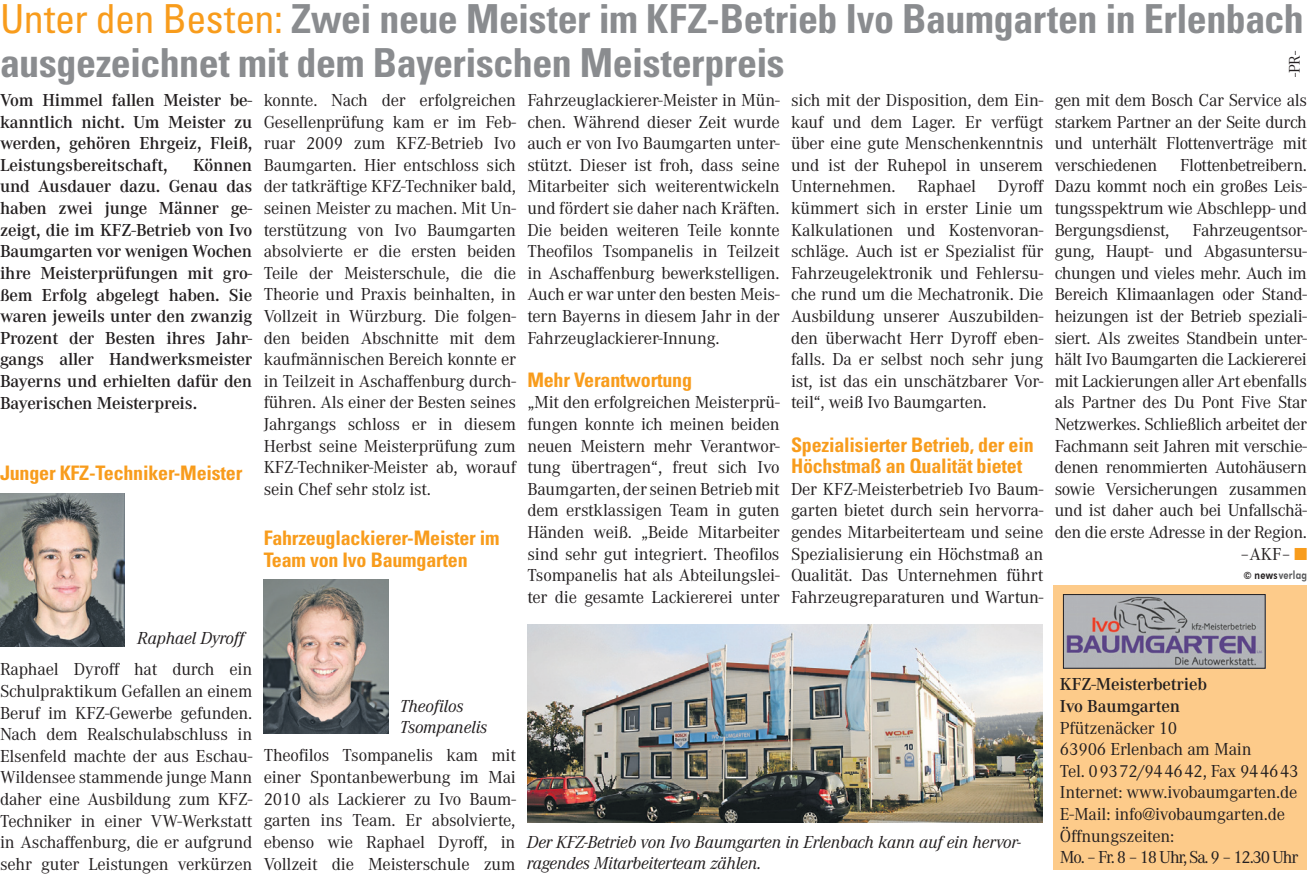
<style>
.page{position:relative;width:1307px;height:879px;background:#fff}
.page>*{position:absolute;margin:0;border:0;box-sizing:border-box;transform-origin:0 0}
.t1{font:700 condensed 40px/44px "Univers";letter-spacing:-.015em;color:#8a8c8f}
.t2{font:700 condensed 20px/21.6px "Univers";letter-spacing:-.01em;color:#f89c1c}
.t3{font:18px/21.6px "Corporate A";letter-spacing:-.02em;color:#231f20;text-align:justify}
.t4{font:600 18px/21.6px "Corporate A";letter-spacing:-.01em;color:#231f20;text-align:justify}
.t5{font:italic 18px/21.6px "Corporate A";letter-spacing:-.01em;color:#231f20}
.t6{font:16px "Corporate A";color:#231f20}
.t7{font:800 11.2px "Futura BT";letter-spacing:.025em;color:#57585a;scale:.8 1}
.s1{font-weight:400;color:#f89c1c}
.s2{color:#f89c1c}
.s3{font-size:10px;color:#231f20}
.s4{color:#231f20}
</style>
<div class="page">
<div style="left:1054px;top:585px;width:253px;height:285px;background:#fdcb8a"></div>
<img style="left:528px;top:624px;width:514px;height:199px">
<img style="left:0;top:494px;width:125px;height:153px">
<img style="left:264px;top:580px;width:124px;height:154px">
<img style="left:1065px;top:596px;width:198px;height:70px">
<div style="left:1063px;top:594px;width:202px;height:74px;border:1px solid #231f20"></div>
<h1 class="t1" style="left:0;top:-4px;width:1305px"><span class="s1">Unter den Besten:</span> Zwei neue Meister im KFZ-Betrieb Ivo Baumgarten in Erlenbach ausgezeichnet mit dem Bayerischen Meisterpreis</h1>
<p class="t3" style="left:264px;top:88px;width:254px">konnte. Nach der erfolgreichen Gesellenprüfung kam er im Feb&shy;ruar 2009 zum KFZ-Betrieb Ivo Baumgarten. Hier entschloss sich der tatkräftige KFZ-Techniker bald, seinen Meister zu machen. Mit Un&shy;terstützung von Ivo Baumgarten absolvierte er die ersten beiden Teile der Meisterschule, die die Theorie und Praxis beinhalten, in Vollzeit in Würzburg. Die folgen&shy;den beiden Abschnitte mit dem kaufmännischen Bereich konnte er in Teilzeit in Aschaffenburg durch&shy;führen. Als einer der Besten seines Jahrgangs schloss er in diesem Herbst seine Meisterprüfung zum KFZ-Techniker-Meister ab, worauf sein Chef sehr stolz ist.</p>
<p class="t2" style="left:264px;top:527px;width:238px">Fahrzeuglackierer-Meister im<br>Team von Ivo Baumgarten</p>
<p class="t6" style="left:1284px;top:77px;width:27px;rotate:-90deg">-PR-</p>
<p class="t3" style="left:1054px;top:88px;width:254px">gen mit dem Bosch Car Service als starkem Partner an der Seite durch und unterhält Flottenverträge mit verschiedenen</p>
<p class="t4" style="left:0;top:89px;width:254px">Vom Himmel fallen Meister be&shy;kanntlich nicht. Um Meister zu werden, gehören Ehrgeiz, Fleiß, Leistungsbereitschaft,</p>
<p class="t3" style="left:791px;top:88px;width:255px">sich mit der Disposition, dem Ein&shy;kauf und dem Lager. Er verfügt über eine gute Menschenkenntnis und ist der Ruhepol in unserem Unternehmen. Raphael Dyroff kümmert sich in erster Linie um Kalkulationen und Kostenvoran&shy;schläge. Auch ist er Spezialist für Fahrzeugelektronik und Fehlersu&shy;che rund um die Mechatronik. Die Ausbildung unserer Auszubilden&shy;den überwacht Herr Dyroff eben&shy;falls. Da er selbst noch sehr jung ist, ist das ein unschätzbarer Vor&shy;teil“, weiß Ivo Baumgarten.</p>
<p class="t2" style="left:791px;top:433px;width:244px">Spezialisierter Betrieb, der ein<br>Höchstmaß an Qualität bietet</p>
<p class="t3" style="left:791px;top:477px;width:254px">Der KFZ-Meisterbetrieb Ivo Baum&shy;garten bietet durch sein hervorra&shy;gendes Mitarbeiterteam und seine Spezialisierung ein Höchstmaß an Qualität. Das Unternehmen führt Fahrzeugreparaturen und Wartun-</p>
<p class="t3" style="left:527px;top:88px;width:254px">Fahrzeuglackierer-Meister in Mün&shy;chen. Während dieser Zeit wurde auch er von Ivo Baumgarten unter&shy;stützt. Dieser ist froh, dass seine Mitarbeiter sich weiterentwickeln und fördert sie daher nach Kräften.<br>Die beiden weiteren Teile konnte Theofilos Tsompanelis in Teilzeit in Aschaffenburg bewerkstelligen.<br>Auch er war unter den besten Meis&shy;tern Bayerns in diesem Jahr in der Fahrzeuglackierer-Innung.</p>
<p class="t2" style="left:527px;top:368px;width:166px">Mehr Verantwortung</p>
<p class="t3" style="left:527px;top:391px;width:254px">„Mit den erfolgreichen Meisterprü&shy;fungen konnte ich meinen beiden neuen Meistern mehr Verantwor&shy;tung übertragen“, freut sich Ivo Baumgarten, der seinen Betrieb mit dem erstklassigen Team in guten Händen weiß. „Beide Mitarbeiter sind sehr gut integriert. Theofilos Tsompanelis hat als Abteilungslei&shy;ter die gesamte Lackiererei unter</p>
<p class="t4" style="left:0;top:153px;width:254px;text-indent:193px">Können und Ausdauer dazu. Genau das haben zwei junge Männer ge&shy;zeigt, die im KFZ-Betrieb von Ivo Baumgarten vor wenigen Wochen ihre Meisterprüfungen mit gro&shy;ßem Erfolg abgelegt haben. Sie waren jeweils unter den zwanzig Prozent der Besten ihres Jahr&shy;gangs aller Handwerksmeister Bayerns und erhielten dafür den Bayerischen Meisterpreis.</p>
<p class="t3" style="left:1054px;top:153px;width:254px;text-indent:126px">Flottenbetreibern.<br>Dazu kommt noch ein großes Leis&shy;tungsspektrum wie Abschlepp- und Bergungsdienst,</p>
<p class="t3" style="left:1054px;top:218px;width:254px;text-align:right">Fahrzeugentsor-<br>gung, Haupt- und Abgasuntersu&shy;chungen und vieles mehr. Auch im<br>Bereich Klimaanlagen oder Stand&shy;heizungen ist der Betrieb speziali&shy;siert. Als zweites Standbein unter&shy;hält Ivo Baumgarten die Lackiererei mit Lackierungen aller Art ebenfalls als Partner des Du Pont Five Star<br>Netzwerkes. Schließlich arbeitet der<br>Fachmann seit Jahren mit verschie&shy;denen renommierten Autohäusern sowie Versicherungen zusammen und ist daher auch bei Unfallschä&shy;den die erste Adresse in der Region. –AKF– <span class="s2">■</span></p>
<p class="t2" style="left:0;top:462px;width:244px">Junger KFZ-Techniker-Meister</p>
<p class="t7" style="left:1243px;top:568px;width:81px"><span class="s3">©</span> <span class="s4">news</span> verlag</p>
<p class="t5" style="left:137px;top:627px;width:113px">Raphael Dyroff</p>
<p class="t3" style="left:0;top:658px;width:254px">Raphael Dyroff hat durch ein Schulpraktikum Gefallen an einem Beruf im KFZ-Gewerbe gefunden.<br>Nach dem Realschulabschluss in Elsenfeld machte der aus Eschau-Wildensee stammende junge Mann daher eine Ausbildung zum KFZ-Techniker in einer VW-Werkstatt in Aschaffenburg, die er aufgrund sehr guter Leistungen verkürzen</p>
<p class="t5" style="left:400px;top:694px;width:89px">Theofilos<br>Tsompanelis</p>
<p class="t3" style="left:264px;top:744px;width:254px">Theofilos Tsompanelis kam mit einer Spontanbewerbung im Mai 2010 als Lackierer zu Ivo Baum&shy;garten ins Team. Er absolvierte, ebenso wie Raphael Dyroff, in Vollzeit die Meisterschule zum</p>
<p class="t5" style="left:527px;top:830px;width:496px">Der KFZ-Betrieb von Ivo Baumgarten in Erlenbach kann auf ein hervor&shy;ragendes Mitarbeiterteam zählen.</p>
<p class="t4" style="left:1060px;top:673px;width:149px">KFZ-Meisterbetrieb<br>Ivo Baumgarten</p>
<p class="t3" style="left:1060px;top:716px;width:240px;text-align:left">Pfützenäcker 10<br>63906 Erlenbach am Main<br>Tel. 0 93 72/94 46 42, Fax 94 46 43<br>Internet: www.ivobaumgarten.de<br>E-Mail: info@ivobaumgarten.de<br>Öffnungszeiten:<br>Mo. – Fr. 8 – 18 Uhr, Sa. 9 – 12.30 Uhr</p>
</div>
